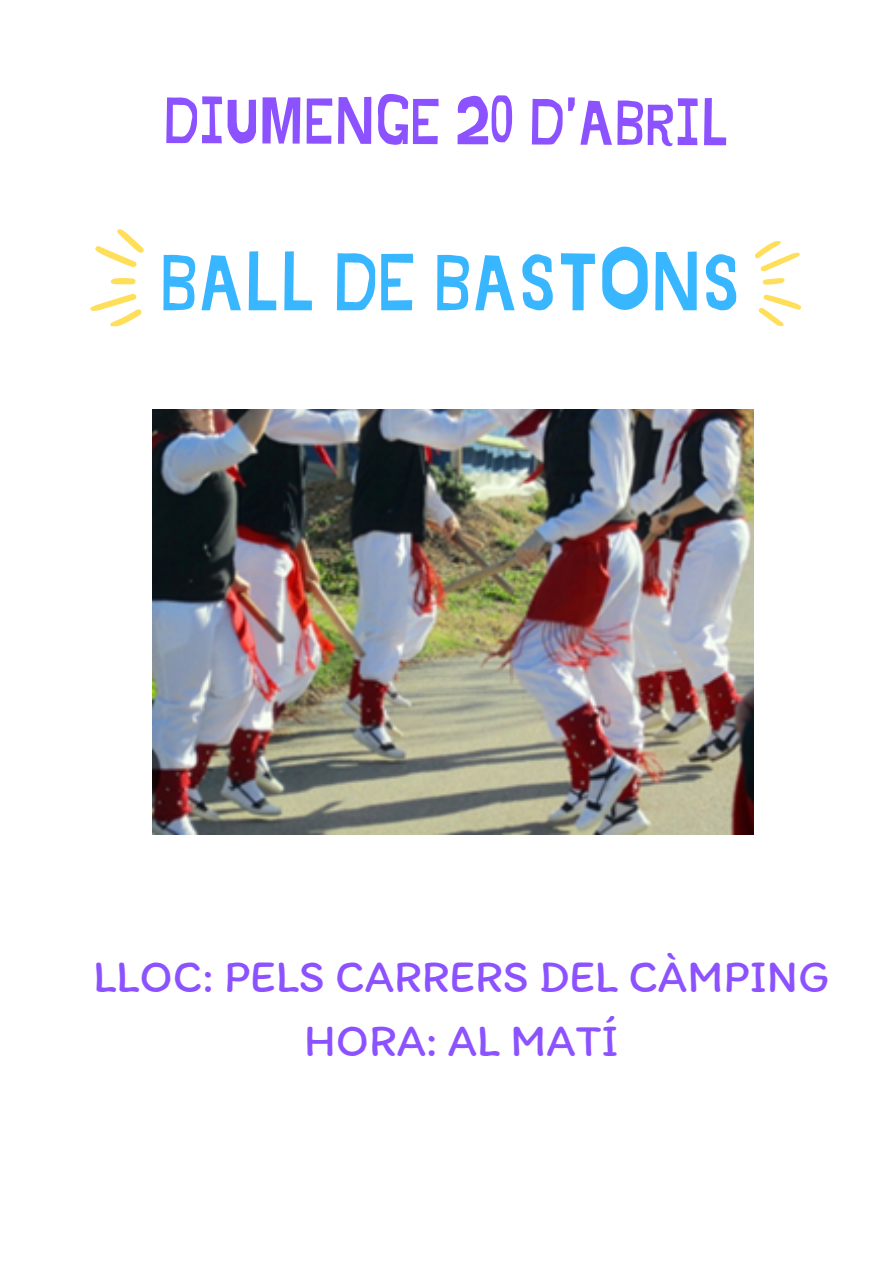
<style>
.page{position:relative;width:894px;height:1264px;background:#fff}
.page>*{position:absolute;margin:0;border:0;box-sizing:border-box;transform-origin:0 0}
.t1{font:80.55px "Jingleberry";color:#38b6ff}
.t2{font:64.5px "Jingleberry";letter-spacing:-.005em;color:#8c52ff}
.t3{font:45.9px "Itim";color:#8c52ff}
.t4{font:45.75px "Itim";color:#8c52ff}
</style>
<div class="page">
<svg style="left:90px;top:294px;width:52px;height:33px"></svg>
<svg style="left:95px;top:229px;width:49px;height:38px"></svg>
<svg style="left:110px;top:278px;width:26px;height:7px"></svg>
<svg style="left:755px;top:241px;width:45px;height:30px"></svg>
<svg style="left:758px;top:294px;width:43px;height:32px"></svg>
<svg style="left:762px;top:278px;width:22px;height:7px"></svg>
<img style="left:152px;top:409px;width:601px;height:425px">
<h2 class="t2" style="left:164px;top:93px;width:567px">DIUMENGE 20 D’ABRIL</h2>
<p class="t1" style="left:160px;top:246px;width:581px">BALL DE BASTONS</p>
<h1 class="t3" style="left:93px;top:948px;width:738px">LLOC: PELS CARRERS DEL CÀMPING</h1>
<p class="t4" style="left:304px;top:1012px;width:316px">HORA: AL MATÍ</p>
</div>
